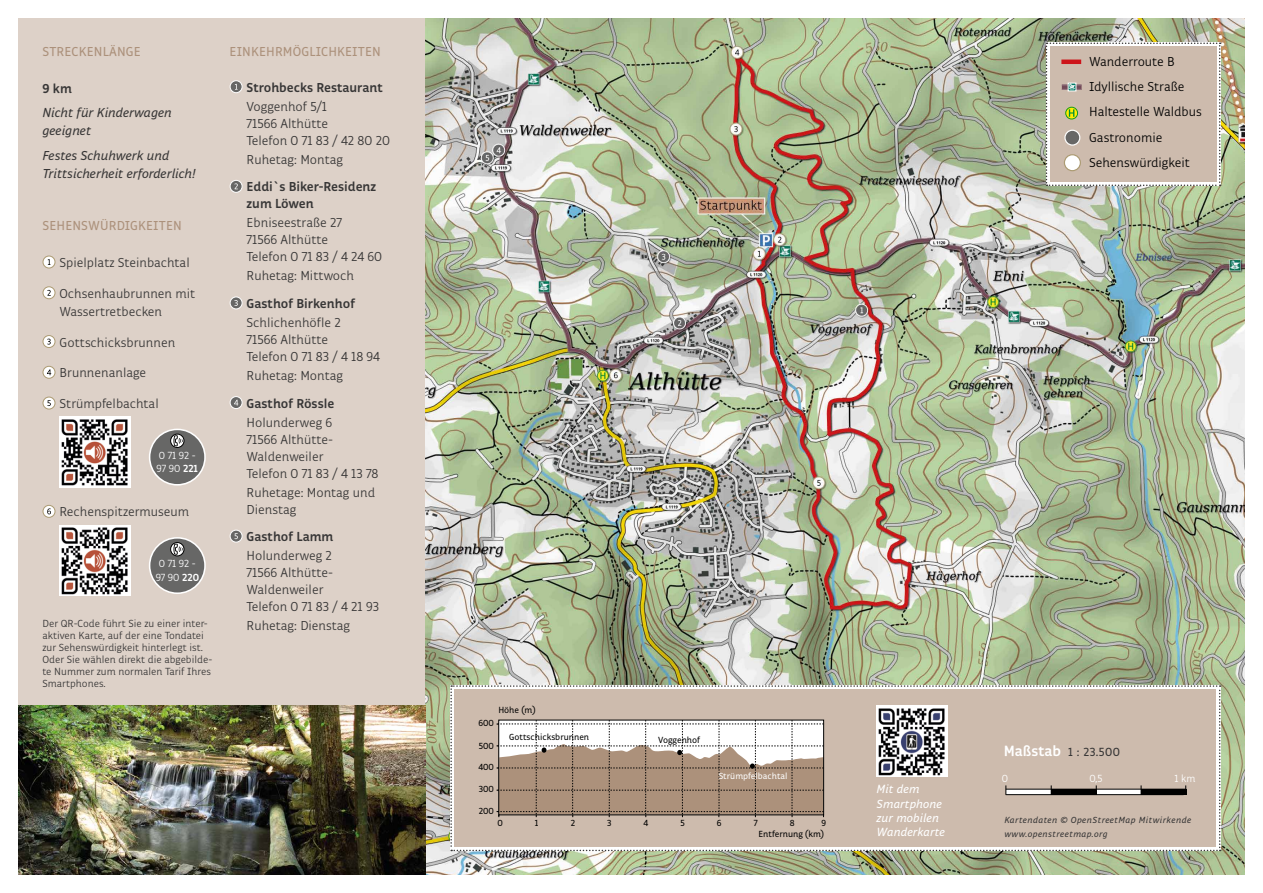
<style>
.page{position:relative;width:1263px;height:893px;background:#fff}
.page>*{position:absolute;margin:0;border:0;box-sizing:border-box;transform-origin:0 0}
.t1{font:300 13.2px/17px "Respublika FY";color:#373636}
.t2{font:700 13.2px/17px "Respublika FY";color:#373636}
.t3{font:300 13.2px/25.2px "Respublika FY";color:#000}
.t4{font:italic 13.2px/18px "Respublika FY";color:#373636}
.t5{font:13.2px "Respublika FY";letter-spacing:.01em;color:#ac917b}
.t6{font:italic 12px/14.2px "Respublika FY";letter-spacing:.01em;color:#fff}
.t7{font:12px "Respublika FY";color:#373636}
.t8{font:300 10.5px/12px "Respublika FY";color:#373636}
.t9{font:300 10.5px/13.5px "Respublika FY";color:#fff}
.t10{font:9px "Respublika FY";color:#000}
.t11{font:italic 9px/13.5px "Respublika FY";letter-spacing:.05em;color:#373636}
.t12{font:9px "Respublika FY";color:#fff}
.s1{font-weight:700}
.s2{font-weight:700;font-size:15px;color:#fff}
</style>
<div class="page">
<div style="left:0;top:0;width:425px;height:893px;background:#ddd1c8"></div>
<img style="left:425px;top:18px;width:820px;height:857px">
<img style="left:17px;top:706px;width:408px;height:170px">
<svg style="left:1046px;top:43px;width:175px;height:143px;background:#cebeb0"></svg>
<svg style="left:450px;top:685px;width:771px;height:166px;background:#c6b7ab"></svg>
<div style="left:43px;top:256px;width:12px;height:12px;background:#fff;border-radius:50%"></div>
<div style="left:43px;top:256px;width:12px;height:12px;border:1px solid #ac9b73;border-radius:50%"></div>
<svg style="left:48px;top:259px;width:2px;height:6px"></svg>
<div style="left:43px;top:287px;width:12px;height:12px;background:#fff;border-radius:50%"></div>
<div style="left:43px;top:286px;width:12px;height:13px;border:1px solid #ac9b73;border-radius:50%"></div>
<svg style="left:47px;top:290px;width:4px;height:6px"></svg>
<div style="left:43px;top:336px;width:12px;height:12px;background:#fff;border-radius:50%"></div>
<div style="left:43px;top:335px;width:12px;height:13px;border:1px solid #ac9b73;border-radius:50%"></div>
<svg style="left:47px;top:339px;width:4px;height:6px"></svg>
<div style="left:43px;top:366px;width:12px;height:12px;background:#fff;border-radius:50%"></div>
<div style="left:43px;top:366px;width:12px;height:13px;border:1px solid #ac9b73;border-radius:50%"></div>
<svg style="left:47px;top:369px;width:4px;height:6px"></svg>
<div style="left:43px;top:397px;width:12px;height:12px;background:#fff;border-radius:50%"></div>
<div style="left:43px;top:397px;width:12px;height:13px;border:1px solid #ac9b73;border-radius:50%"></div>
<svg style="left:47px;top:400px;width:4px;height:6px"></svg>
<img style="left:60px;top:417px;width:70px;height:70px">
<div style="left:43px;top:505px;width:12px;height:12px;background:#fff;border-radius:50%"></div>
<div style="left:43px;top:505px;width:12px;height:13px;border:1px solid #ac9b73;border-radius:50%"></div>
<svg style="left:47px;top:508px;width:4px;height:6px"></svg>
<img style="left:60px;top:525px;width:70px;height:71px">
<svg style="left:230px;top:81px;width:12px;height:12px"></svg>
<div style="left:230px;top:80px;width:13px;height:13px;border:1px solid #fff;border-radius:50%"></div>
<svg style="left:230px;top:180px;width:12px;height:12px"></svg>
<div style="left:230px;top:180px;width:13px;height:13px;border:1px solid #fff;border-radius:50%"></div>
<svg style="left:234px;top:183px;width:4px;height:6px"></svg>
<div style="left:230px;top:297px;width:12px;height:12px;background:#676766;border-radius:50%"></div>
<div style="left:230px;top:296px;width:13px;height:13px;border:1px solid #fff;border-radius:50%"></div>
<svg style="left:234px;top:300px;width:4px;height:6px"></svg>
<svg style="left:230px;top:397px;width:12px;height:12px"></svg>
<div style="left:230px;top:396px;width:13px;height:13px;border:1px solid #fff;border-radius:50%"></div>
<svg style="left:234px;top:400px;width:4px;height:6px"></svg>
<svg style="left:230px;top:530px;width:12px;height:12px"></svg>
<div style="left:230px;top:530px;width:13px;height:13px;border:1px solid #fff;border-radius:50%"></div>
<svg style="left:234px;top:533px;width:4px;height:6px"></svg>
<div style="left:150px;top:429px;width:55px;height:56px;background:#676766;border-radius:50%"></div>
<div style="left:149px;top:429px;width:57px;height:57px;border:2px solid #fff;border-radius:50%"></div>
<div style="left:150px;top:538px;width:55px;height:55px;background:#676766;border-radius:50%"></div>
<div style="left:149px;top:537px;width:57px;height:57px;border:2px solid #fff;border-radius:50%"></div>
<div style="left:170px;top:434px;width:14px;height:14px;border:1px solid #000;border-radius:50%"></div>
<svg style="left:173px;top:435px;width:10px;height:12px"></svg>
<div style="left:170px;top:542px;width:14px;height:14px;border:1px solid #000;border-radius:50%"></div>
<svg style="left:173px;top:543px;width:10px;height:12px"></svg>
<div style="left:0;top:0;width:17px;height:893px;background:#fff"></div>
<div style="left:0;top:876px;width:1257px;height:17px;background:#fff"></div>
<div style="left:0;top:0;width:1263px;height:17px;background:#fff"></div>
<p class="t5" style="left:43px;top:43px;width:100px">STRECKENLÄNGE</p>
<p class="t2" style="left:43px;top:81px;width:31px">9 km</p>
<p class="t4" style="left:43px;top:104px;width:131px">Nicht für Kinderwagen geeignet</p>
<p class="t4" style="left:43px;top:147px;width:155px">Festes Schuhwerk und<br>Trittsicherheit erforderlich!</p>
<p class="t5" style="left:43px;top:217px;width:141px">SEHENSWÜRDIGKEITEN</p>
<p class="t1" style="left:60px;top:254px;width:132px">Spielplatz Steinbachtal</p>
<p class="t1" style="left:60px;top:285px;width:137px;line-height:18px">Ochsenhaubrunnen mit<br>Wassertretbecken</p>
<p class="t1" style="left:60px;top:334px;width:117px">Gottschicksbrunnen</p>
<p class="t1" style="left:60px;top:365px;width:88px">Brunnenanlage</p>
<p class="t1" style="left:60px;top:395px;width:101px">Strümpfelbachtal</p>
<p class="t9" style="left:157px;top:449px;width:43px">0 71 92 -<br>97 90 <span class="s1">221</span></p>
<p class="t1" style="left:60px;top:504px;width:131px">Rechenspitzermuseum</p>
<p class="t9" style="left:156px;top:557px;width:45px">0 71 92 -<br>97 90 <span class="s1">220</span></p>
<p class="t8" style="left:43px;top:618px;width:171px">Der QR-Code führt Sie zu einer inter&shy;aktiven Karte, auf der eine Tondatei zur Sehenswürdigkeit hinterlegt ist.<br>Oder Sie wählen direkt die abgebilde&shy;te Nummer zum normalen Tarif Ihres Smartphones.</p>
<p class="t5" style="left:230px;top:43px;width:153px">EINKEHRMÖGLICHKEITEN</p>
<p class="t2" style="left:247px;top:79px;width:138px">Strohbecks Restaurant</p>
<p class="t1" style="left:247px;top:98px;width:145px">Voggenhof 5/1<br>71566 Althütte<br>Telefon 0 71 83 / 42 80 20</p>
<p class="t1" style="left:247px;top:151px;width:98px">Ruhetag: Montag</p>
<p class="t2" style="left:247px;top:179px;width:131px">Eddi`s Biker-Residenz zum Löwen</p>
<p class="t1" style="left:247px;top:215px;width:137px">Ebniseestraße 27<br>71566 Althütte<br>Telefon 0 71 83 / 4 24 60</p>
<p class="t1" style="left:247px;top:268px;width:109px">Ruhetag: Mittwoch</p>
<p class="t2" style="left:247px;top:296px;width:110px">Gasthof Birkenhof</p>
<p class="t1" style="left:247px;top:314px;width:135px">Schlichenhöfle 2<br>71566 Althütte<br>Telefon 0 71 83 / 4 18 94</p>
<p class="t1" style="left:247px;top:367px;width:98px">Ruhetag: Montag</p>
<p class="t2" style="left:247px;top:395px;width:89px">Gasthof Rössle</p>
<p class="t1" style="left:247px;top:414px;width:133px">Holunderweg 6<br>71566 Althütte-<br>Waldenweiler<br>Telefon 0 71 83 / 4 13 78</p>
<p class="t1" style="left:247px;top:484px;width:130px">Ruhetage: Montag und<br>Dienstag</p>
<p class="t2" style="left:247px;top:529px;width:88px">Gasthof Lamm</p>
<p class="t1" style="left:247px;top:548px;width:134px">Holunderweg 2<br>71566 Althütte-<br>Waldenweiler<br>Telefon 0 71 83 / 4 21 93</p>
<p class="t1" style="left:247px;top:618px;width:105px">Ruhetag: Dienstag</p>
<p class="t3" style="left:1089px;top:49px;width:114px">Wanderroute B<br>Idyllische Straße<br>Haltestelle Waldbus<br>Gastronomie<br>Sehenswürdigkeit</p>
<p class="t10" style="left:498px;top:704px;width:39px">Höhe (m)</p>
<p class="t10" style="left:478px;top:718px;width:17px">600</p>
<p class="t10" style="left:478px;top:762px;width:17px">400</p>
<p class="t10" style="left:479px;top:784px;width:17px">300</p>
<p class="t10" style="left:479px;top:805px;width:17px">200</p>
<p class="t10" style="left:479px;top:740px;width:17px">500</p>
<p class="t10" style="left:509px;top:731px;width:82px">Gottschicksbrunnen</p>
<p class="t10" style="left:658px;top:734px;width:43px">Voggenhof</p>
<p class="t12" style="left:719px;top:771px;width:70px">Strümpfelbachtal</p>
<p class="t10" style="left:497px;top:817px;width:7px">0</p>
<p class="t10" style="left:535px;top:817px;width:5px">1</p>
<p class="t10" style="left:571px;top:817px;width:6px">2</p>
<p class="t10" style="left:607px;top:817px;width:6px">3</p>
<p class="t10" style="left:644px;top:817px;width:6px">4</p>
<p class="t10" style="left:680px;top:817px;width:6px">5</p>
<p class="t10" style="left:717px;top:817px;width:6px">6</p>
<p class="t10" style="left:754px;top:817px;width:5px">7</p>
<p class="t10" style="left:790px;top:817px;width:6px">8</p>
<p class="t10" style="left:821px;top:817px;width:6px">9</p>
<p class="t10" style="left:758px;top:828px;width:67px">Entfernung (km)</p>
<p class="t6" style="left:877px;top:783px;width:70px">Mit dem<br>Smartphone zur mobilen<br>Wanderkarte</p>
<p class="t7" style="left:1004px;top:745px;width:118px"><span class="s2">Maßstab</span> 1 : 23.500</p>
<p class="t9" style="left:1002px;top:772px;width:8px">0</p>
<p class="t9" style="left:1089px;top:772px;width:15px">0,5</p>
<p class="t9" style="left:1174px;top:772px;width:22px">1 km</p>
<p class="t11" style="left:1004px;top:814px;width:188px">Kartendaten © OpenStreetMap Mitwirkende www.openstreetmap.org</p>
</div>
